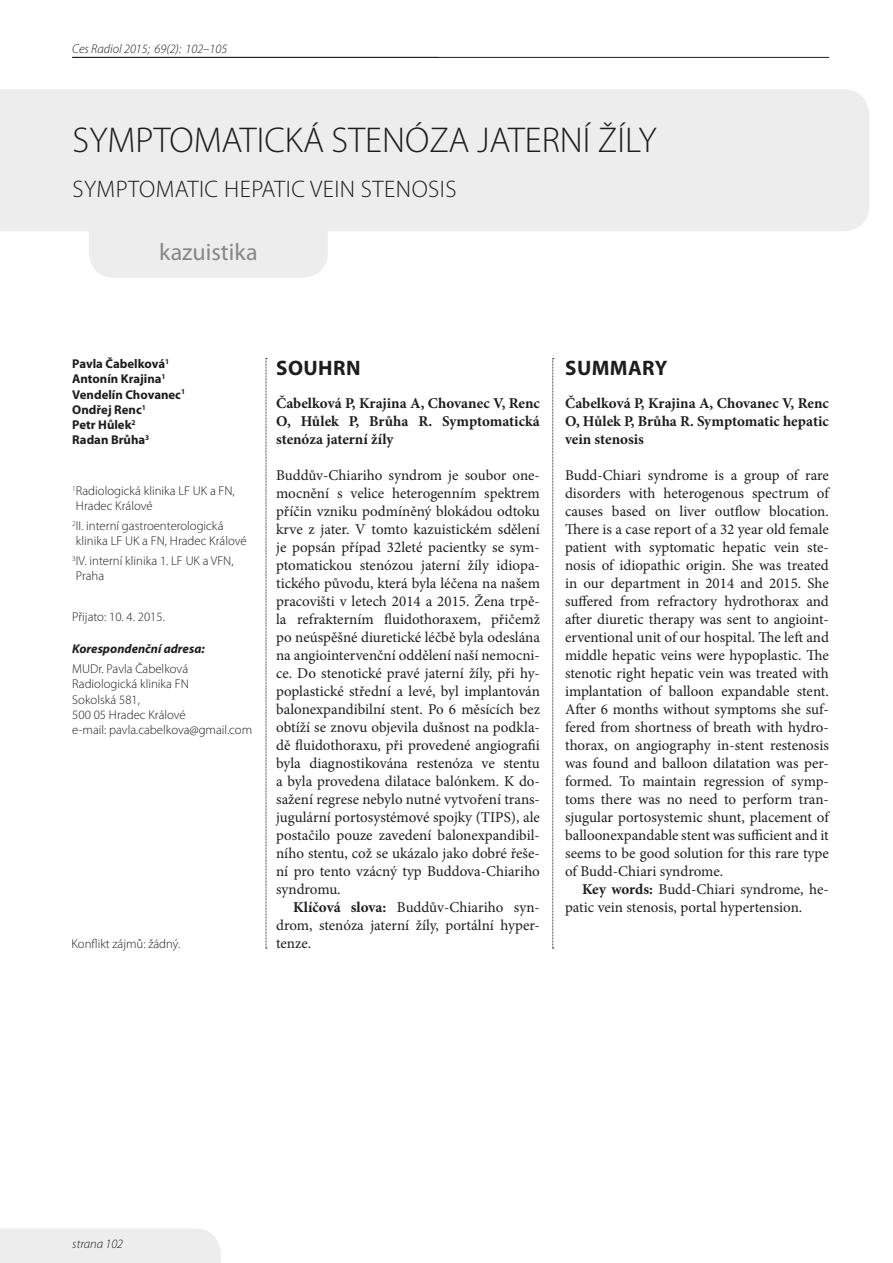
<style>
.page{position:relative;width:893px;height:1263px;background:#fff}
.page>*{position:absolute;margin:0;border:0;box-sizing:border-box;transform-origin:0 0}
.t1{font:300 36px "Myriad Pro";color:#1d1d1b}
.t2{font:300 24px "Myriad Pro";letter-spacing:.02em;color:#1d1d1b}
.t3{font:24px "Myriad Pro";color:#878787}
.t4{font:700 21px "Myriad Pro";letter-spacing:.02em;color:#1d1d1b}
.t5{font:15px/18px "Minion Pro";color:#1d1d1b;text-align:justify}
.t6{font:700 15px/18px "Minion Pro";color:#1d1d1b;text-align:justify}
.t7{font:300 12.75px/15.3px "Myriad Pro";color:#1d1d1b}
.t8{font:700 12.75px/15.3px "Myriad Pro";color:#1d1d1b}
.t9{font:italic 300 12.75px "Myriad Pro";color:#1d1d1b}
.t10{font:italic 700 12.75px "Myriad Pro";color:#1d1d1b}
.s1{font-weight:700}
</style>
<div class="page">
<hr style="left:72px;top:57px;width:757px;height:1px;background:#1d1d1b">
<div style="left:0;top:89px;width:869px;height:142px;background:#ededed"></div>
<div style="left:89px;top:186px;width:239px;height:92px;background:#ededed;border-radius:26px"></div>
<div style="left:0;top:1228px;width:221px;height:35px;background:#ededed"></div>
<svg style="left:553px;top:358px;width:1px;height:591px"></svg>
<svg style="left:266px;top:358px;width:1px;height:591px"></svg>
<p class="t9" style="left:72px;top:42px;width:157px">Ces Radiol 2015; 69(2): 102–105</p>
<h1 class="t1" style="left:73px;top:120px;width:585px">Symptomati cká sten óza jatern í žíly</h1>
<h2 class="t2" style="left:73px;top:175px;width:366px">Symptomati c h epati c vein sten osis</h2>
<h2 class="t3" style="left:159px;top:238px;width:100px">kazuistika</h2>
<p class="t8" style="left:72px;top:355px;width:114px">Pavla Čabelková<sup>1<br></sup>Antonín Krajina<sup>1<br></sup>Vendelín Chovanec<sup>1<br></sup>Ondřej Renc<sup>1<br></sup>Petr Hůlek<sup>2<br></sup>Radan Brůha<sup>3</sup></p>
<p class="t7" style="left:72px;top:483px;width:164px"><sup>1</sup>Radiologická klinika LF UK a FN,<br>Hradec Králové</p>
<p class="t7" style="left:72px;top:518px;width:176px"><sup>2</sup>II. interní gastroenterologická klinika LF UK a FN, Hradec Králové</p>
<p class="t7" style="left:72px;top:553px;width:163px"><sup>3</sup>IV. interní klinika 1. LF UK a VFN,<br>Praha</p>
<p class="t7" style="left:72px;top:609px;width:94px">Přijato: 10. 4. 2015.</p>
<p class="t10" style="left:72px;top:641px;width:134px">Korespondenční adresa:</p>
<p class="t7" style="left:72px;top:661px;width:181px">MUDr. Pavla Čabelková<br>Radiologická klinika FN<br>Sokolská 581,<br>500 05 Hradec Králové<br>e-mail: pavla.cabelkova@gmail.com</p>
<p class="t7" style="left:71px;top:937px;width:110px">Konflikt zájmů: žádný.</p>
<h3 class="t4" style="left:276px;top:354px;width:86px">SOUHRN</h3>
<p class="t6" style="left:276px;top:394px;width:265px">Čabelková P, Krajina A, Chovanec V, Renc O, Hůlek P, Brůha R. Symptomatická stenóza jaterní žíly</p>
<p class="t5" style="left:276px;top:466px;width:265px">Buddův-Chiariho syndrom je soubor one&shy;mocnění s velice heterogenním spektrem příčin vzniku podmíněný blokádou odtoku krve z jater. V tomto kazuistickém sdělení je popsán případ 32leté pacientky se sym&shy;ptomatickou stenózou jaterní žíly idiopa&shy;tického původu, která byla léčena na našem pracovišti v letech 2014 a 2015. Žena trpě&shy;la refrakterním fluidothoraxem, přičemž po neúspěšné diuretické léčbě byla odeslána na angiointervenční oddělení naší nemocni&shy;ce. Do stenotické pravé jaterní žíly, při hy&shy;poplastické střední a levé, byl implantován balonexpandibilní stent. Po 6 měsících bez obtíží se znovu objevila dušnost na podkla&shy;dě fluidothoraxu, při provedené angiografii byla diagnostikována restenóza ve stentu a byla provedena dilatace balónkem. K do&shy;sažení regrese nebylo nutné vytvoření trans&shy;jugulární portosystémové spojky (TIPS), ale postačilo pouze zavedení balonexpandibil&shy;ního stentu, což se ukázalo jako dobré řeše&shy;ní pro tento vzácný typ Buddova-Chiariho syndromu.</p>
<p class="t5" style="left:276px;top:898px;width:265px;text-indent:17px"><span class="s1">Klíčová slova:</span> Buddův-Chiariho syn&shy;drom, stenóza jaterní žíly, portální hyper&shy;tenze.</p>
<h3 class="t4" style="left:565px;top:354px;width:104px">SUMMARY</h3>
<p class="t6" style="left:565px;top:394px;width:265px">Čabelková P, Krajina A, Chovanec V, Renc O, Hůlek P, Brůha R. Symptomatic hepatic vein stenosis</p>
<p class="t5" style="left:565px;top:466px;width:265px">Budd-Chiari syndrome is a group of rare disorders with heterogenous spectrum of causes based on liver outflow blocation.<br>There is a case report of a 32 year old female patient with syptomatic hepatic vein ste&shy;nosis of idiopathic origin. She was treated in our department in 2014 and 2015. She suffered from refractory hydrothorax and after diuretic therapy was sent to angioint&shy;erventional unit of our hospital. The left and middle hepatic veins were hypoplastic. The stenotic right hepatic vein was treated with implantation of balloon expandable stent.<br>After 6 months without symptoms she suf&shy;fered from shortness of breath with hydro&shy;thorax, on angiography in-stent restenosis was found and balloon dilatation was per&shy;formed. To maintain regression of symp&shy;toms there was no need to perform tran&shy;sjugular portosystemic shunt, placement of balloonexpandable stent was sufficient and it seems to be good solution for this rare type of Budd-Chiari syndrome.</p>
<p class="t5" style="left:565px;top:880px;width:265px;text-indent:17px"><span class="s1">Key words:</span> Budd-Chiari syndrome, he&shy;patic vein stenosis, portal hypertension.</p>
<p class="t9" style="left:72px;top:1237px;width:52px">strana 102</p>
</div>
